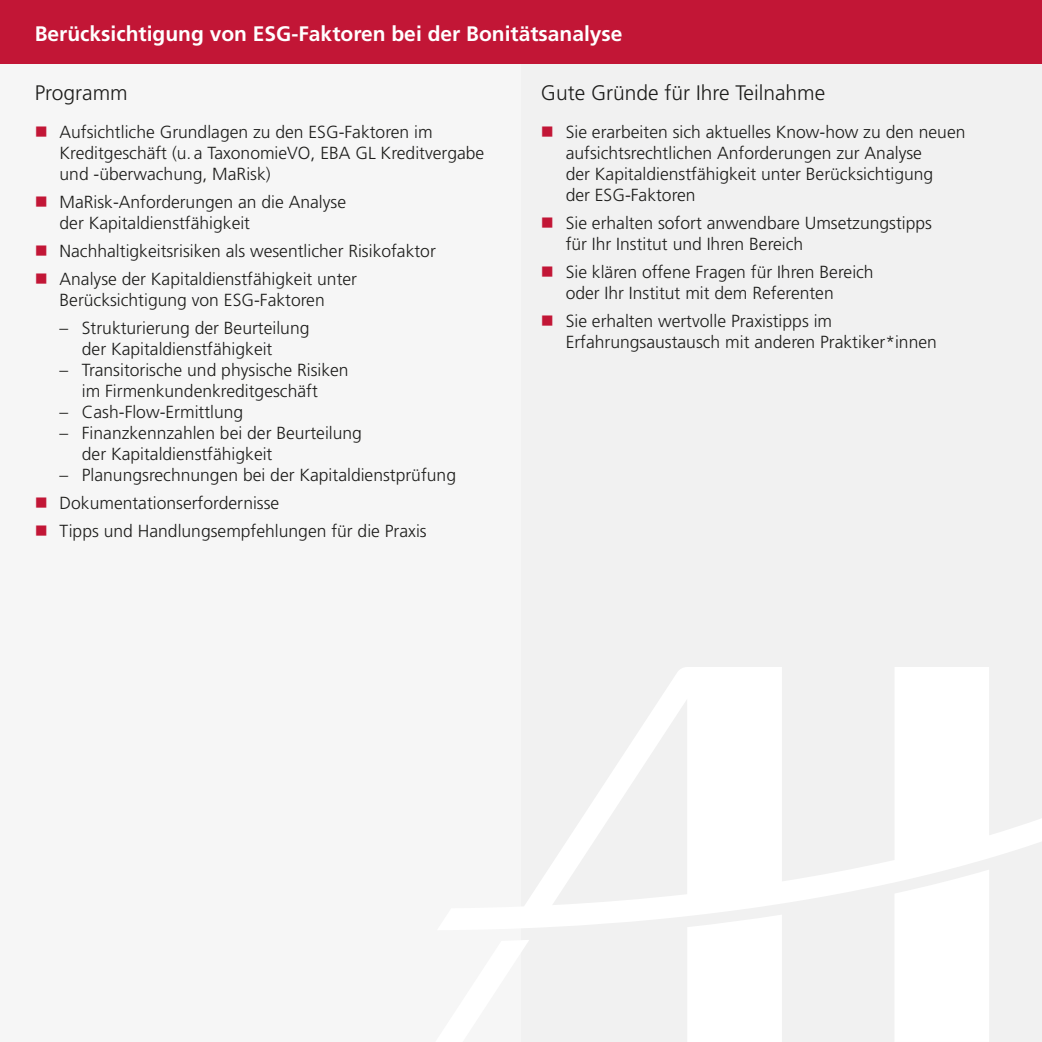
<style>
.page{position:relative;width:1042px;height:1042px;background:#fff}
.page>*{position:absolute;margin:0;border:0;box-sizing:border-box;transform-origin:0 0}
.t1{font:700 21px "Frutiger LT Pro";color:#fff}
.t2{font:300 21px "Frutiger LT Pro";color:#1d1d1b}
.t3{font:300 17.5px "Frutiger LT Pro";color:#1d1d1b}
</style>
<div class="page">
<div style="left:0;top:0;width:1042px;height:65px;background:#c21636"></div>
<div style="left:521px;top:65px;width:521px;height:977px;background:#f1f1f1"></div>
<div style="left:0;top:65px;width:521px;height:977px;background:#f6f6f6"></div>
<div style="left:688px;top:930px;width:94px;height:112px;background:#fff"></div>
<div style="left:895px;top:930px;width:94px;height:112px;background:#fff"></div>
<svg style="left:521px;top:940px;width:8px;height:11px"></svg>
<svg style="left:521px;top:667px;width:521px;height:263px"></svg>
<p class="t1" style="left:35px;top:25px;width:589px">Berücksichtigung von ESG-Faktoren bei der Bonitätsanalyse</p>
<p class="t2" style="left:35px;top:84px;width:94px">Programm</p>
<p class="t2" style="left:541px;top:84px;width:286px">Gute Gründe für Ihre Teilnahme</p>
<p class="t3" style="left:60px;top:125px;width:375px">Aufsichtliche Grundlagen zu den ESG-Faktoren im</p>
<p class="t3" style="left:60px;top:146px;width:426px">Kreditgeschäft (u. a TaxonomieVO, EBA GL Kreditvergabe</p>
<p class="t3" style="left:60px;top:167px;width:213px">und -überwachung, MaRisk)</p>
<p class="t3" style="left:60px;top:195px;width:288px">MaRisk-Anforderungen an die Analyse</p>
<p class="t3" style="left:60px;top:216px;width:192px">der Kapitaldienstfähigkeit</p>
<p class="t3" style="left:60px;top:244px;width:378px">Nachhaltigkeitsrisiken als wesentlicher Risikofaktor</p>
<p class="t3" style="left:60px;top:272px;width:299px">Analyse der Kapitaldienstfähigkeit unter</p>
<p class="t3" style="left:60px;top:293px;width:267px">Berücksichtigung von ESG-Faktoren</p>
<p class="t3" style="left:60px;top:321px;width:251px">– Strukturierung der Beurteilung</p>
<p class="t3" style="left:82px;top:342px;width:192px">der Kapitaldienstfähigkeit</p>
<p class="t3" style="left:60px;top:363px;width:291px">– Transitorische und physische Risiken</p>
<p class="t3" style="left:82px;top:384px;width:237px">im Firmenkundenkreditgeschäft</p>
<p class="t3" style="left:60px;top:405px;width:185px">– Cash-Flow-Ermittlung</p>
<p class="t3" style="left:60px;top:426px;width:304px">– Finanzkennzahlen bei der Beurteilung</p>
<p class="t3" style="left:82px;top:447px;width:192px">der Kapitaldienstfähigkeit</p>
<p class="t3" style="left:60px;top:468px;width:398px">– Planungsrechnungen bei der Kapitaldienstprüfung</p>
<p class="t3" style="left:60px;top:496px;width:221px">Dokumentationserfordernisse</p>
<p class="t3" style="left:60px;top:524px;width:369px">Tipps und Handlungsempfehlungen für die Praxis</p>
<p class="t3" style="left:566px;top:125px;width:401px">Sie erarbeiten sich aktuelles Know-how zu den neuen</p>
<p class="t3" style="left:566px;top:146px;width:358px">aufsichtsrechtlichen Anforderungen zur Analyse</p>
<p class="t3" style="left:566px;top:167px;width:369px">der Kapitaldienstfähigkeit unter Berücksichtigung</p>
<p class="t3" style="left:566px;top:188px;width:131px">der ESG-Faktoren</p>
<p class="t3" style="left:566px;top:216px;width:368px">Sie erhalten sofort anwendbare Umsetzungstipps</p>
<p class="t3" style="left:566px;top:237px;width:239px">für Ihr Institut und Ihren Bereich</p>
<p class="t3" style="left:566px;top:265px;width:309px">Sie klären offene Fragen für Ihren Bereich</p>
<p class="t3" style="left:566px;top:286px;width:270px">oder Ihr Institut mit dem Referenten</p>
<p class="t3" style="left:566px;top:314px;width:268px">Sie erhalten wertvolle Praxistipps im</p>
<p class="t3" style="left:566px;top:335px;width:373px">Erfahrungsaustausch mit anderen Praktiker*innen</p>
</div>
